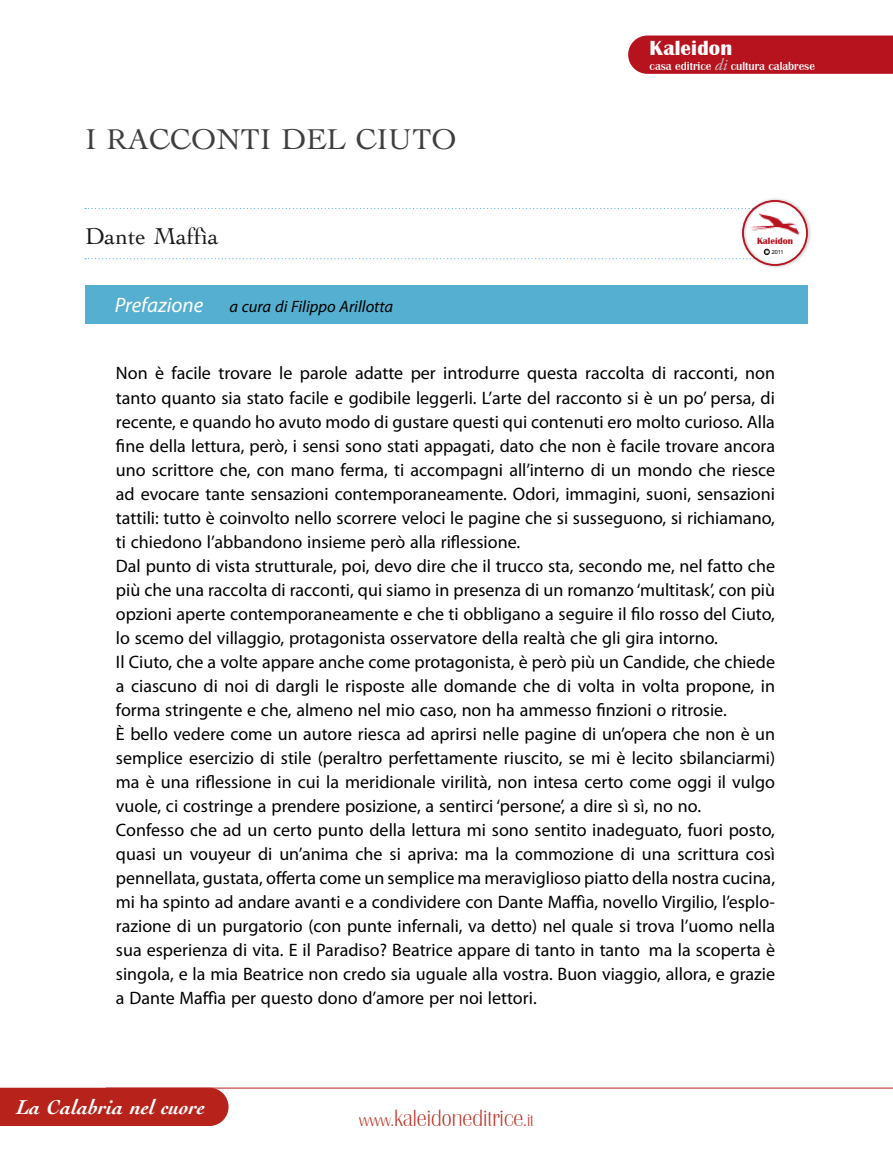
<style>
.page{position:relative;width:893px;height:1149px;background:#fff}
.page>*{position:absolute;margin:0;border:0;box-sizing:border-box;transform-origin:0 0}
.t1{font:30px "Cochin";color:#3e3d40}
.t2{font:24px "Britannic D Extr Ligh";color:#bc352a}
.t3{font:24px "Cochin";color:#000}
.t4{font:italic 700 21px "Cochin";color:#fff}
.t5{font:italic 21px "Myriad Pro";color:#fff}
.t6{font:700 21px "Britannic";letter-spacing:.01em;color:#fff}
.t7{font:18px/24px "Myriad Pro";color:#000}
.t8{font:italic 16.5px "Myriad Pro";color:#000}
.t9{font:500 12px "Britannic T";color:#fff}
.t10{font:700 9.3px "Britannic";color:#b6131f}
.t11{font:5.55px "Arial";color:#000}
.s1{font-family:"Adobe Garamond Pro";font-weight:400;font-style:italic;font-size:16.5px;color:#c6c7c8}
.s2{font-size:5.4px}
.s3{font-size:18px}
</style>
<div class="page">
<div style="left:628px;top:36px;width:265px;height:38px;background:#b6131f"></div>
<div style="left:85px;top:285px;width:723px;height:38px;background:#55afd0"></div>
<svg style="left:85px;top:208px;width:654px;height:1px"></svg>
<svg style="left:85px;top:258px;width:655px;height:1px"></svg>
<div style="left:740px;top:197px;width:72px;height:72px;background:#000;opacity:.3"></div>
<div style="left:742px;top:200px;width:66px;height:66px;border:2px solid #b6131f;border-radius:50%"></div>
<div style="left:746px;top:204px;width:58px;height:57px;background:#fff;border-radius:50%"></div>
<img style="left:746px;top:206px;width:58px;height:34px">
<svg style="left:764px;top:249px;width:5px;height:5px"></svg>
<hr style="left:106px;top:1087px;width:787px;height:1px;background:#b7231b">
<div style="left:0;top:1087px;width:229px;height:38px;background:#b7231b"></div>
<h1 class="t1" style="left:85px;top:122px;width:373px">I RACCONTI DEL CIUTO</h1>
<p class="t6" style="left:650px;top:37px;width:84px">Kaleidon</p>
<p class="t9" style="left:650px;top:60px;width:167px">casa editrice <span class="s1">di</span> cultura calabrese</p>
<h2 class="t3" style="left:85px;top:222px;width:135px">Dante Maffìa</h2>
<p class="t10" style="left:757px;top:235px;width:37px">Kaleidon</p>
<p class="t11" style="left:765px;top:248px;width:20px"><span class="s2">C</span> 2011</p>
<p class="t5" style="left:115px;top:292px;width:90px">Prefazione</p>
<p class="t8" style="left:230px;top:296px;width:165px">a cura di Filippo Arillotta</p>
<p class="t7" style="left:116px;top:361px;width:661px">Non è facile trovare le parole adatte per introdurre questa raccolta di racconti, non tanto quanto sia stato facile e godibile leggerli. L’arte del racconto si è un po’ persa, di recente, e quando ho avuto modo di gustare questi qui contenuti ero molto curioso. Alla fine della lettura, però, i sensi sono stati appagati, dato che non è facile trovare ancora uno scrittore che, con mano ferma, ti accompagni all’interno di un mondo che riesce ad evocare tante sensazioni contemporaneamente. Odori, immagini, suoni, sensazioni tattili: tutto è coinvolto nello scorrere veloci le pagine che si susseguono, si richiamano, ti chiedono l’abbandono insieme però alla riflessione.<br>Dal punto di vista strutturale, poi, devo dire che il trucco sta, secondo me, nel fatto che più che una raccolta di racconti, qui siamo in presenza di un romanzo ‘multitask’, con più opzioni aperte contemporaneamente e che ti obbligano a seguire il filo rosso del Ciuto, lo scemo del villaggio, protagonista osservatore della realtà che gli gira intorno.<br>Il Ciuto, che a volte appare anche come protagonista, è però più un Candide, che chiede a ciascuno di noi di dargli le risposte alle domande che di volta in volta propone, in forma stringente e che, almeno nel mio caso, non ha ammesso finzioni o ritrosie.<br>È bello vedere come un autore riesca ad aprirsi nelle pagine di un’opera che non è un semplice esercizio di stile (peraltro perfettamente riuscito, se mi è lecito sbilanciarmi) ma è una riflessione in cui la meridionale virilità, non intesa certo come oggi il vulgo vuole, ci costringe a prendere posizione, a sentirci ‘persone’, a dire sì sì, no no.<br>Confesso che ad un certo punto della lettura mi sono sentito inadeguato, fuori posto, quasi un vouyeur di un’anima che si apriva: ma la commozione di una scrittura così pennellata, gustata, offerta come un semplice ma meraviglioso piatto della nostra cucina, mi ha spinto ad andare avanti e a condividere con Dante Maffìa, novello Virgilio, l’esplo&shy;razione di un purgatorio (con punte infernali, va detto) nel quale si trova l’uomo nella sua esperienza di vita. E il Paradiso? Beatrice appare di tanto in tanto ma la scoperta è singola, e la mia Beatrice non credo sia uguale alla vostra. Buon viaggio, allora, e grazie a Dante Maffìa per questo dono d’amore per noi lettori.</p>
<p class="t4" style="left:17px;top:1094px;width:190px">La Calabria nel cuore</p>
<h2 class="t2" style="left:359px;top:1105px;width:176px"><span class="s3">www.</span>kaleidoneditrice<span class="s3">.it</span></h2>
</div>
